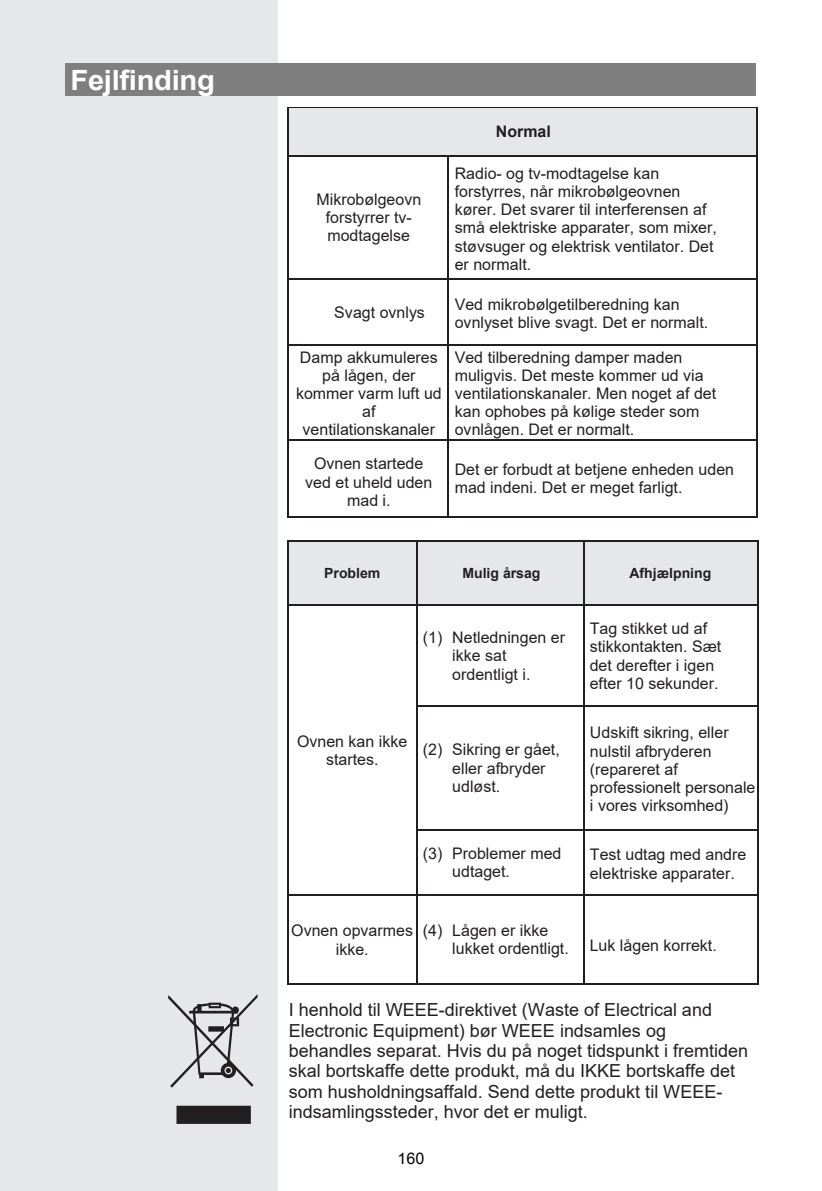
<style>
.page{position:relative;width:822px;height:1191px;background:#fff}
.page>*{position:absolute;margin:0;border:0;box-sizing:border-box;transform-origin:0 0}
.t1{font:700 28px "Arial";letter-spacing:-.01em;color:#fff;scale:1.04 1}
.t2{font:18px/20.4px "Arial";color:#231f20}
.t3{font:16px/18.2px "Arial";color:#231f20}
.t4{font:700 16px "Arial";color:#231f20}
.t5{font:16px "Arial Unicode MS";color:#000}
.t6{font:700 14px "Arial";color:#231f20}
</style>
<div class="page">
<div style="left:0;top:0;width:278px;height:1191px;background:#e6e7e9"></div>
<div style="left:65px;top:63px;width:691px;height:33px;background:#7f7f7f"></div>
<div style="left:289px;top:109px;width:467px;height:46px;background:#e6e7e9"></div>
<hr style="left:289px;top:107px;width:467px;height:1px;background:#231f20">
<hr style="left:289px;top:108px;width:467px;height:1px;background:#e6e7e9">
<hr style="left:287px;top:109px;width:2px;height:46px;background:#231f20">
<hr style="left:756px;top:109px;width:2px;height:46px;background:#231f20">
<hr style="left:289px;top:155px;width:158px;height:1px;background:#231f20">
<hr style="left:449px;top:155px;width:307px;height:1px;background:#231f20">
<hr style="left:287px;top:157px;width:2px;height:121px;background:#231f20">
<hr style="left:447px;top:157px;width:2px;height:121px;background:#231f20">
<hr style="left:756px;top:157px;width:2px;height:121px;background:#231f20">
<hr style="left:289px;top:278px;width:158px;height:2px;background:#231f20">
<hr style="left:449px;top:278px;width:307px;height:2px;background:#231f20">
<hr style="left:287px;top:280px;width:2px;height:64px;background:#231f20">
<hr style="left:447px;top:280px;width:2px;height:64px;background:#231f20">
<hr style="left:756px;top:280px;width:2px;height:64px;background:#231f20">
<hr style="left:289px;top:344px;width:158px;height:1px;background:#231f20">
<hr style="left:449px;top:344px;width:307px;height:1px;background:#231f20">
<hr style="left:287px;top:346px;width:2px;height:93px;background:#231f20">
<hr style="left:447px;top:346px;width:2px;height:93px;background:#231f20">
<hr style="left:756px;top:346px;width:2px;height:93px;background:#231f20">
<hr style="left:289px;top:439px;width:158px;height:1px;background:#231f20">
<hr style="left:449px;top:439px;width:307px;height:1px;background:#231f20">
<hr style="left:287px;top:441px;width:2px;height:75px;background:#231f20">
<hr style="left:289px;top:516px;width:158px;height:1px;background:#231f20">
<hr style="left:447px;top:441px;width:2px;height:75px;background:#231f20">
<hr style="left:449px;top:516px;width:307px;height:1px;background:#231f20">
<hr style="left:756px;top:441px;width:2px;height:75px;background:#231f20">
<div style="left:289px;top:541px;width:127px;height:64px;background:#e6e7e9"></div>
<div style="left:417px;top:541px;width:165px;height:64px;background:#e6e7e9"></div>
<div style="left:584px;top:541px;width:172px;height:64px;background:#e6e7e9"></div>
<hr style="left:289px;top:540px;width:127px;height:1px;background:#231f20">
<hr style="left:417px;top:540px;width:165px;height:1px;background:#231f20">
<hr style="left:584px;top:540px;width:172px;height:1px;background:#231f20">
<hr style="left:287px;top:541px;width:2px;height:64px;background:#231f20">
<hr style="left:416px;top:541px;width:1px;height:64px;background:#231f20">
<hr style="left:582px;top:541px;width:2px;height:64px;background:#231f20">
<hr style="left:756px;top:541px;width:2px;height:64px;background:#231f20">
<hr style="left:289px;top:605px;width:127px;height:1px;background:#231f20">
<hr style="left:417px;top:605px;width:165px;height:1px;background:#231f20">
<hr style="left:584px;top:605px;width:172px;height:1px;background:#231f20">
<hr style="left:287px;top:606px;width:2px;height:100px;background:#231f20">
<hr style="left:416px;top:606px;width:1px;height:100px;background:#231f20">
<hr style="left:582px;top:606px;width:2px;height:100px;background:#231f20">
<hr style="left:756px;top:606px;width:2px;height:100px;background:#231f20">
<hr style="left:417px;top:706px;width:165px;height:1px;background:#231f20">
<hr style="left:584px;top:706px;width:172px;height:1px;background:#231f20">
<hr style="left:287px;top:707px;width:2px;height:122px;background:#231f20">
<hr style="left:416px;top:707px;width:1px;height:122px;background:#231f20">
<hr style="left:582px;top:707px;width:2px;height:122px;background:#231f20">
<hr style="left:756px;top:707px;width:2px;height:122px;background:#231f20">
<hr style="left:417px;top:829px;width:165px;height:1px;background:#231f20">
<hr style="left:584px;top:829px;width:172px;height:1px;background:#231f20">
<hr style="left:287px;top:831px;width:2px;height:64px;background:#231f20">
<hr style="left:416px;top:831px;width:1px;height:64px;background:#231f20">
<hr style="left:582px;top:831px;width:2px;height:64px;background:#231f20">
<hr style="left:756px;top:831px;width:2px;height:64px;background:#231f20">
<hr style="left:289px;top:895px;width:127px;height:1px;background:#231f20">
<hr style="left:417px;top:895px;width:165px;height:1px;background:#231f20">
<hr style="left:584px;top:895px;width:172px;height:1px;background:#231f20">
<hr style="left:287px;top:896px;width:2px;height:88px;background:#231f20">
<hr style="left:289px;top:984px;width:127px;height:1px;background:#231f20">
<hr style="left:416px;top:896px;width:1px;height:88px;background:#231f20">
<hr style="left:417px;top:984px;width:165px;height:1px;background:#231f20">
<hr style="left:582px;top:896px;width:2px;height:88px;background:#231f20">
<hr style="left:584px;top:984px;width:172px;height:1px;background:#231f20">
<hr style="left:756px;top:896px;width:2px;height:88px;background:#231f20">
<div style="left:176px;top:1106px;width:75px;height:18px;background:#231f20"></div>
<svg style="left:168px;top:994px;width:89px;height:93px"></svg>
<h1 class="t1" style="left:70px;top:60px;width:140px">Fejlfinding</h1>
<p class="t3" style="left:316px;top:190px;width:106px;text-align:center">Mikrobølgeovn forstyrrer tv&shy;modtagelse</p>
<p class="t4" style="left:496px;top:120px;width:56px">Normal</p>
<p class="t3" style="left:455px;top:164px;width:263px">Radio- og tv-modtagelse kan forstyrres, når mikrobølgeovnen kører. Det svarer til interferensen af små elektriske apparater, som mixer, støvsuger og elektrisk ventilator. Det er normalt.</p>
<p class="t3" style="left:334px;top:303px;width:92px">Svagt ovnlys</p>
<p class="t3" style="left:455px;top:295px;width:255px">Ved mikrobølgetilberedning kan ovnlyset blive svagt. Det er normalt.</p>
<p class="t3" style="left:296px;top:348px;width:147px;text-align:center">Damp akkumuleres på lågen, der kommer varm luft ud af ventilationskanaler</p>
<p class="t3" style="left:455px;top:348px;width:263px">Ved tilberedning damper maden muligvis. Det meste kommer ud via ventilationskanaler. Men noget af det kan ophobes på kølige steder som ovnlågen. Det er normalt.</p>
<p class="t3" style="left:305px;top:455px;width:129px;text-align:center">Ovnen startede ved et uheld uden mad i.</p>
<p class="t3" style="left:455px;top:460px;width:281px">Det er forbudt at betjene enheden uden mad indeni. Det er meget farligt.</p>
<p class="t6" style="left:324px;top:563px;width:58px">Problem</p>
<p class="t6" style="left:462px;top:563px;width:79px">Mulig årsag</p>
<p class="t6" style="left:629px;top:563px;width:83px">Afhjælpning</p>
<p class="t3" style="left:297px;top:732px;width:112px;text-align:center">Ovnen kan ikke startes.</p>
<p class="t3" style="left:452px;top:628px;width:114px;text-indent:-29px">(1) Netledningen er ikke sat ordentligt i.</p>
<p class="t3" style="left:589px;top:619px;width:133px">Tag stikket ud af stikkontakten. Sæt det derefter i igen efter 10 sekunder.</p>
<p class="t3" style="left:452px;top:740px;width:109px;text-indent:-29px">(2) Sikring er gået, eller afbryder udløst.</p>
<p class="t3" style="left:590px;top:723px;width:167px">Udskift sikring, eller nulstil afbryderen (repareret af professionelt personale i vores virksomhed)</p>
<p class="t3" style="left:452px;top:844px;width:111px;text-indent:-29px">(3) Problemer med udtaget.</p>
<p class="t3" style="left:590px;top:845px;width:158px">Test udtag med andre elektriske apparater.</p>
<p class="t3" style="left:291px;top:921px;width:123px;text-align:center">Ovnen opvarmes ikke.</p>
<p class="t3" style="left:452px;top:921px;width:118px;text-indent:-29px">(4) Lågen er ikke lukket ordentligt.</p>
<p class="t3" style="left:589px;top:936px;width:129px">Luk lågen korrekt.</p>
<p class="t2" style="left:289px;top:999px;width:461px">I henhold til WEEE-direktivet (Waste of Electrical and Electronic Equipment) bør WEEE indsamles og behandles separat. Hvis du på noget tidspunkt i fremtiden skal bortskaffe dette produkt, må du IKKE bortskaffe det som husholdningsaffald. Send dette produkt til WEEE&shy;indsamlingssteder, hvor det er muligt.</p>
<p class="t5" style="left:397px;top:1146px;width:28px">160</p>
</div>
